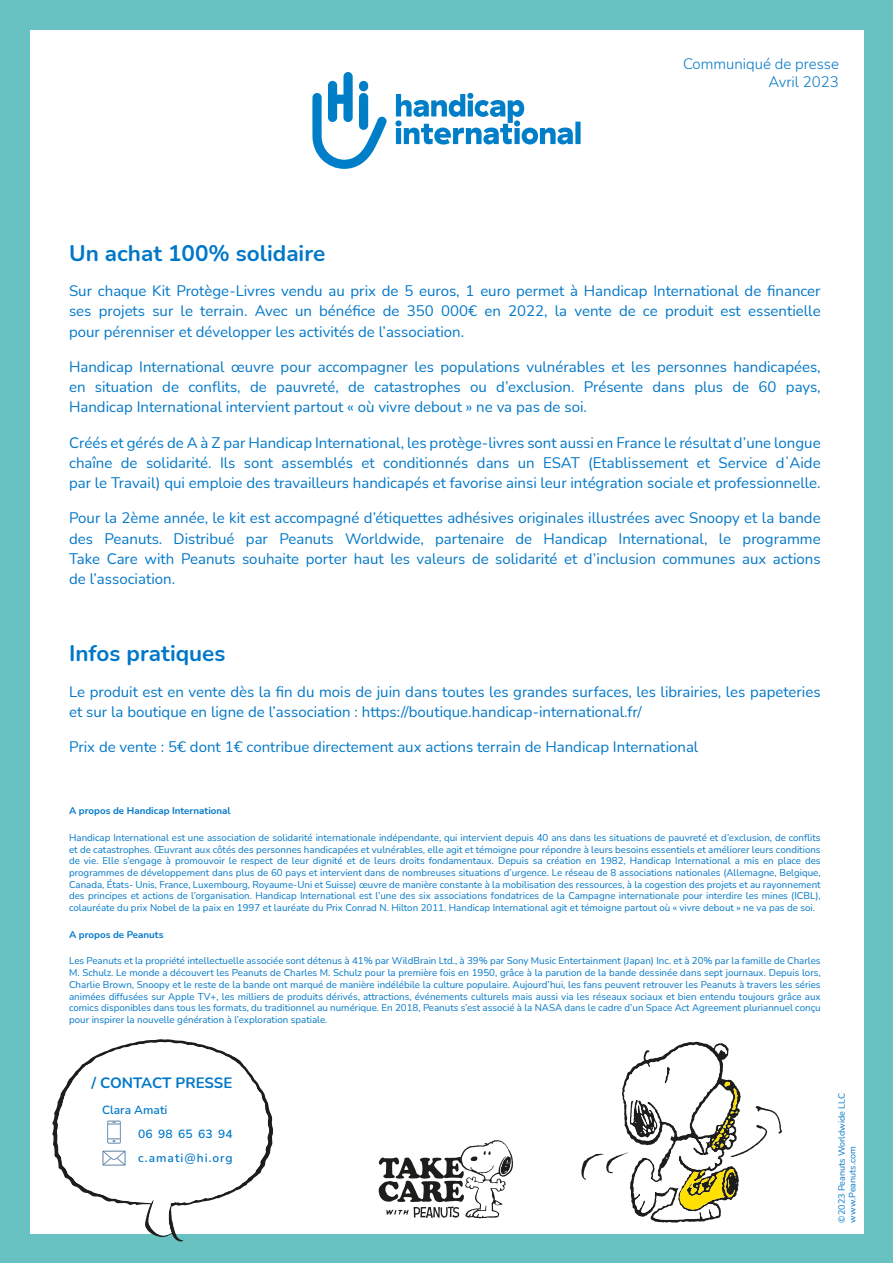
<style>
.page{position:relative;width:893px;height:1263px;background:#fff}
.page>*{position:absolute;margin:0;border:0;box-sizing:border-box;transform-origin:0 0}
.t1{font:700 22.5px "Nunito";color:#0077c8}
.t2{font:15px/20.2px "Nunito";color:#0077c8;text-align:justify}
.t3{font:300 15px/18px "Nunito";color:#0077c8;text-align:right}
.t4{font:700 15px "Nunito";color:#0077c8}
.t5{font:600 12px/24px "Nunito";color:#0077c8}
.t6{font:9.75px/11.7px "Nunito";color:#0077c8;text-align:justify}
.t7{font:700 9.75px "Nunito";color:#0077c8}
.t8{font:9px/10.8px "Nunito";color:#0077c8}
</style>
<div class="page">
<div style="left:0;top:0;width:893px;height:1263px;background:linear-gradient(to right,#69c2c2,#69c2c2)"></div>
<div style="left:30px;top:30px;width:833px;height:1203px;background:#fff"></div>
<svg style="left:379px;top:1140px;width:134px;height:78px"></svg>
<svg style="left:312px;top:72px;width:75px;height:97px"></svg>
<div style="left:575px;top:122px;width:6px;height:22px;background:#007fc8"></div>
<svg style="left:395px;top:93px;width:178px;height:52px"></svg>
<svg style="left:581px;top:1042px;width:201px;height:180px"></svg>
<svg style="left:52px;top:1039px;width:221px;height:202px"></svg>
<img style="left:103px;top:1147px;width:22px;height:23px">
<img style="left:103px;top:1120px;width:22px;height:23px">
<h2 class="t3" style="left:683px;top:54px;width:157px">Communiqué de presse<br>Avril 2023</h2>
<h1 class="t1" style="left:69px;top:237px;width:258px">Un achat 100% solidaire</h1>
<p class="t2" style="left:69px;top:280px;width:753px">Sur chaque Kit Protège-Livres vendu au prix de 5 euros, 1 euro permet à Handicap International de financer ses projets sur le terrain. Avec un bénéfice de 350 000€ en 2022, la vente de ce produit est essentielle pour pérenniser et développer les activités de l’association.</p>
<p class="t2" style="left:69px;top:356px;width:753px">Handicap International œuvre pour accompagner les populations vulnérables et les personnes handicapées, en situation de conflits, de pauvreté, de catastrophes ou d’exclusion. Présente dans plus de 60 pays, Handicap International intervient partout « où vivre debout » ne va pas de soi.</p>
<p class="t2" style="left:69px;top:432px;width:753px">Créés et gérés de A à Z par Handicap International, les protège-livres sont aussi en France le résultat d’une longue chaîne de solidarité. Ils sont assemblés et conditionnés dans un ESAT (Etablissement et Service dʼAide par le Travail) qui emploie des travailleurs handicapés et favorise ainsi leur intégration sociale et professionnelle.</p>
<p class="t2" style="left:69px;top:507px;width:753px">Pour la 2ème année, le kit est accompagné d’étiquettes adhésives originales illustrées avec Snoopy et la bande des Peanuts. Distribué par Peanuts Worldwide, partenaire de Handicap International, le programme Take Care with Peanuts souhaite porter haut les valeurs de solidarité et d’inclusion communes aux actions de l’association.</p>
<h1 class="t1" style="left:69px;top:638px;width:158px">Infos pratiques</h1>
<h2 class="t2" style="left:69px;top:681px;width:753px">Le produit est en vente dès la fin du mois de juin dans toutes les grandes surfaces, les librairies, les papeteries et sur la boutique en ligne de l’association : https://boutique.handicap-international.fr/</h2>
<h2 class="t2" style="left:69px;top:736px;width:631px">Prix de vente : 5€ dont 1€ contribue directement aux actions terrain de Handicap International</h2>
<p class="t7" style="left:69px;top:804px;width:163px">A propos de Handicap International</p>
<p class="t6" style="left:69px;top:831px;width:753px">Handicap International est une association de solidarité internationale indépendante, qui intervient depuis 40 ans dans les situations de pauvreté et d’exclusion, de conflits et de catastrophes. Œuvrant aux côtés des personnes handicapées et vulnérables, elle agit et témoigne pour répondre à leurs besoins essentiels et améliorer leurs conditions de vie. Elle s’engage à promouvoir le respect de leur dignité et de leurs droits fondamentaux. Depuis sa création en 1982, Handicap International a mis en place des programmes de développement dans plus de 60 pays et intervient dans de nombreuses situations d’urgence. Le réseau de 8 associations nationales (Allemagne, Belgique, Canada, États- Unis, France, Luxembourg, Royaume-Uni et Suisse) œuvre de manière constante à la mobilisation des ressources, à la cogestion des projets et au rayonnement des principes et actions de l’organisation. Handicap International est l’une des six associations fondatrices de la Campagne internationale pour interdire les mines (ICBL), colauréate du prix Nobel de la paix en 1997 et lauréate du Prix Conrad N. Hilton 2011. Handicap International agit et témoigne partout où « vivre debout » ne va pas de soi.</p>
<p class="t7" style="left:69px;top:927px;width:96px">A propos de Peanuts</p>
<p class="t6" style="left:69px;top:955px;width:753px">Les Peanuts et la propriété intellectuelle associée sont détenus à 41% par WildBrain Ltd., à 39% par Sony Music Entertainment (Japan) Inc. et à 20% par la famille de Charles M. Schulz. Le monde a découvert les Peanuts de Charles M. Schulz pour la première fois en 1950, grâce à la parution de la bande dessinée dans sept journaux. Depuis lors, Charlie Brown, Snoopy et le reste de la bande ont marqué de manière indélébile la culture populaire. Aujourd’hui, les fans peuvent retrouver les Peanuts à travers les séries animées diffusées sur Apple TV+, les milliers de produits dérivés, attractions, événements culturels mais aussi via les réseaux sociaux et bien entendu toujours grâce aux comics disponibles dans tous les formats, du traditionnel au numérique. En 2018, Peanuts s’est associé à la NASA dans le cadre d’un Space Act Agreement pluriannuel conçu pour inspirer la nouvelle génération à l’exploration spatiale.</p>
<h2 class="t4" style="left:91px;top:1072px;width:142px">/ CONTACT PRESSE</h2>
<p class="t5" style="left:138px;top:1097px;width:96px;text-indent:-36px">Clara Amati<br>06 98 65 63 94 c.amati@hi.org</p>
<p class="t8" style="left:836px;top:1222px;width:131px;rotate:-90deg">©2023 Peanuts Worldwide LLC www.Peanuts.com</p>
</div>
